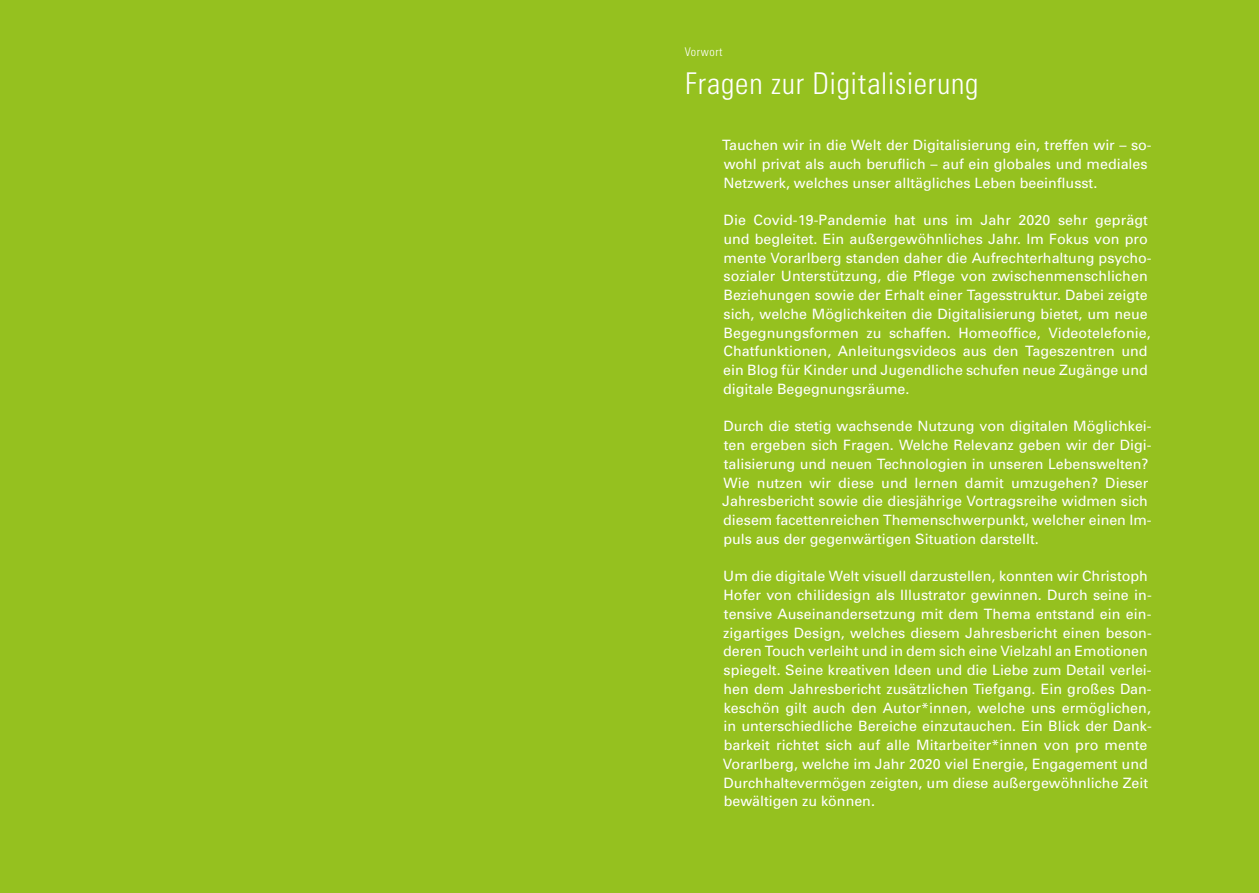
<style>
.page{position:relative;width:1259px;height:893px;background:#95c11f}
.page>*{position:absolute;margin:0;border:0;box-sizing:border-box;transform-origin:0 0}
.t1{font:300 condensed 30px "Univers";letter-spacing:.02em;color:#fff}
.t2{font:14.25px/18.8px "Univers";color:#fff}
.t3{font:300 condensed 12px "Univers";letter-spacing:.05em;color:#fff}
</style>
<div class="page">
<p class="t3" style="left:685px;top:45px;width:39px">Vorwort</p>
<h1 class="t1" style="left:685px;top:65px;width:295px">Fragen zur Digitalisierung</h1>
<p class="t2" style="left:722px;top:136px;width:431px">Tauchen wir in die Welt der Digitalisierung ein, treffen wir – so&shy;wohl privat als auch beruflich – auf ein globales und mediales<br>Netzwerk, welches unser alltägliches Leben beeinflusst.</p>
<p class="t2" style="left:723px;top:211px;width:430px">Die Covid-19-Pandemie hat uns im Jahr 2020 sehr geprägt und begleitet. Ein außergewöhnliches Jahr. Im Fokus von pro mente Vorarlberg standen daher die Aufrechterhaltung psycho&shy;sozialer Unterstützung, die Pflege von zwischenmenschlichen Beziehungen sowie der Erhalt einer Tagesstruktur. Dabei zeigte sich, welche Möglichkeiten die Digitalisierung bietet, um neue Begegnungsformen zu schaffen. Homeoffice, Videotelefonie, Chatfunktionen, Anleitungsvideos aus den Tageszentren und ein Blog für Kinder und Jugendliche schufen neue Zugänge und digitale Begegnungsräume.</p>
<p class="t2" style="left:722px;top:417px;width:431px">Durch die stetig wachsende Nutzung von digitalen Möglichkei&shy;ten ergeben sich Fragen. Welche Relevanz geben wir der Digi&shy;talisierung und neuen Technologien in unseren Lebenswelten?<br>Wie nutzen wir diese und lernen damit umzugehen? Dieser Jahresbericht sowie die diesjährige Vortragsreihe widmen sich diesem facettenreichen Themenschwerpunkt, welcher einen Im&shy;puls aus der gegenwärtigen Situation darstellt.</p>
<p class="t2" style="left:723px;top:567px;width:430px">Um die digitale Welt visuell darzustellen, konnten wir Christoph Hofer von chilidesign als Illustrator gewinnen. Durch seine in&shy;tensive Auseinandersetzung mit dem Thema entstand ein ein&shy;zigartiges Design, welches diesem Jahresbericht einen beson&shy;deren Touch verleiht und in dem sich eine Vielzahl an Emotionen spiegelt. Seine kreativen Ideen und die Liebe zum Detail verlei&shy;hen dem Jahresbericht zusätzlichen Tiefgang. Ein großes Dan&shy;keschön gilt auch den Autor*innen, welche uns ermöglichen, in unterschiedliche Bereiche einzutauchen. Ein Blick der Dank&shy;barkeit richtet sich auf alle Mitarbeiter*innen von pro mente Vorarlberg, welche im Jahr 2020 viel Energie, Engagement und Durchhaltevermögen zeigten, um diese außergewöhnliche Zeit bewältigen zu können.</p>
</div>
